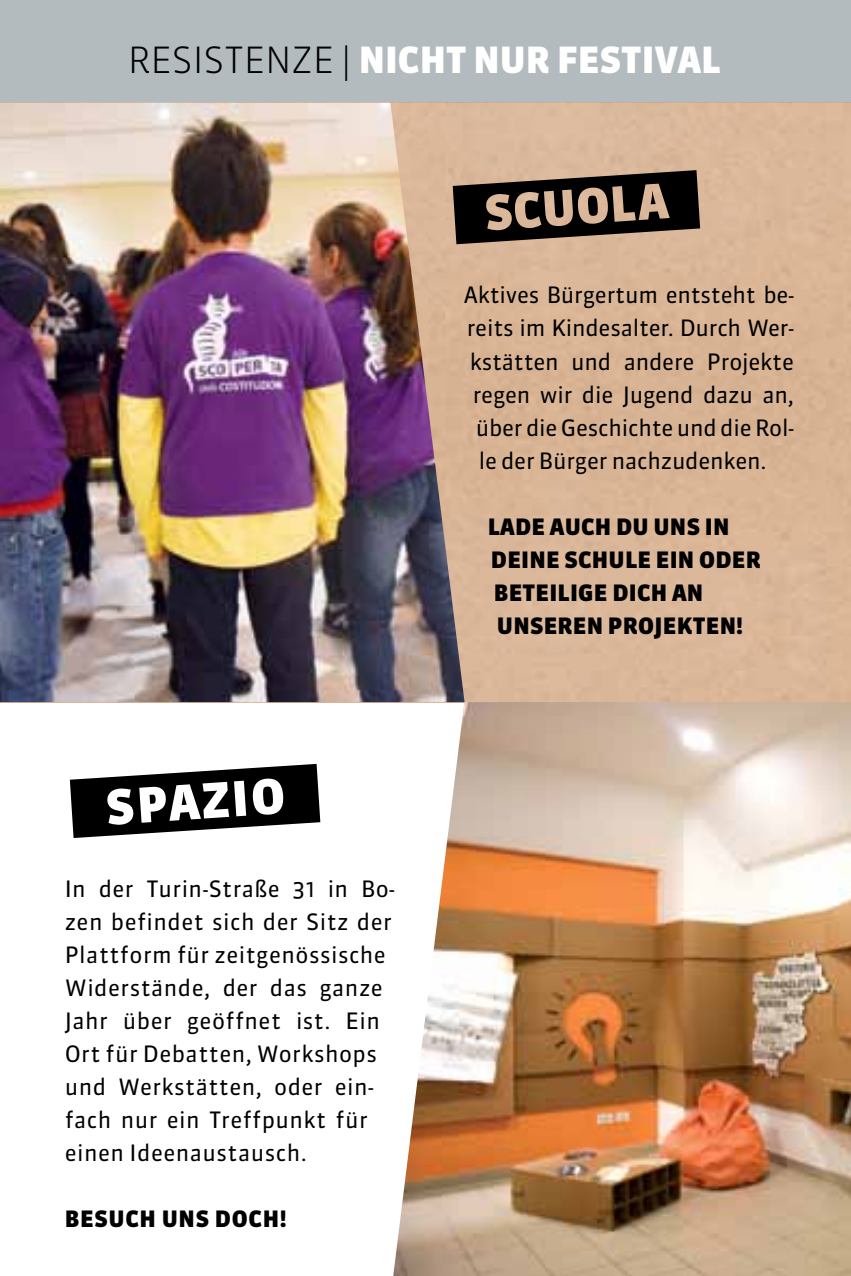
<style>
.page{position:relative;width:851px;height:1276px;background:#fff}
.page>*{position:absolute;margin:0;border:0;box-sizing:border-box;transform-origin:0 0}
.t1{font:36px "Sanuk Light SC";color:#000}
.t2{font:36px "Sanuk Black SC";color:#fff}
.t3{font:22.5px/33px "Sanuk";letter-spacing:.02em;color:#000}
.t4{font:22.5px/33px "Sanuk";letter-spacing:-.01em;color:#000;text-align:center}
.t5{font:900 22.5px "Sanuk Pro";letter-spacing:.01em;color:#000}
.s1{font-family:"Sanuk Black SC";color:#fff}
</style>
<div class="page">
<div style="left:0;top:0;width:850px;height:103px;background:#b4bbbf"></div>
<img style="left:0;top:103px;width:464px;height:599px">
<img style="left:393px;top:702px;width:457px;height:574px">
<svg style="left:452px;top:170px;width:248px;height:74px;background:#5b4c40"></svg>
<svg style="left:70px;top:764px;width:250px;height:74px"></svg>
<h1 class="t1" style="left:128px;top:38px;width:371px">RESISTENZE | <span class="s1">NICHT NUR</span></h1>
<h1 class="t2" style="left:557px;top:38px;width:165px">FESTIVAL</h1>
<p class="t4" style="left:463px;top:279px;width:332px">Aktives Bürgertum entsteht be&shy;reits im Kindesalter. Durch Wer&shy;kstätten und andere Projekte regen wir die Jugend dazu an, über die Geschichte und die Rol&shy;le der Bürger nachzudenken.</p>
<p class="t5" style="left:488px;top:510px;width:15px">LADE</p>
<p class="t5" style="left:549px;top:510px;width:16px">AUCH</p>
<p class="t5" style="left:616px;top:510px;width:54px">DU UNS</p>
<p class="t5" style="left:704px;top:510px;width:12px">IN</p>
<p class="t5" style="left:491px;top:543px;width:30px">DEINE</p>
<p class="t5" style="left:564px;top:543px;width:30px">SCHU</p>
<p class="t5" style="left:625px;top:543px;width:44px">LE EIN</p>
<p class="t5" style="left:699px;top:543px;width:16px">ODER</p>
<p class="t5" style="left:494px;top:576px;width:14px">BETEI</p>
<p class="t5" style="left:557px;top:576px;width:84px">LIGE DICH</p>
<p class="t5" style="left:672px;top:576px;width:16px">AN</p>
<p class="t5" style="left:497px;top:609px;width:16px">UNSEREN</p>
<p class="t5" style="left:607px;top:609px;width:100px">PROJEKTEN</p>
<p class="t5" style="left:736px;top:609px;width:8px">!</p>
<p class="t3" style="left:65px;top:872px;width:331px">In der Turin-Straße 31 in Bo&shy;zen befindet sich der Sitz der<br>Plattform für zeitgenössische<br>Widerstände, der das ganze<br>Jahr über geöffnet ist. Ein<br>Ort für Debatten, Workshops und Werkstätten, oder ein&shy;fach nur ein Treffpunkt für einen Ideenaustausch.</p>
<p class="t5" style="left:65px;top:1203px;width:31px">BESUCH</p>
<p class="t5" style="left:162px;top:1203px;width:17px">UNS</p>
<p class="t5" style="left:215px;top:1203px;width:17px">DOCH</p>
<p class="t5" style="left:280px;top:1203px;width:8px">!</p>
</div>
